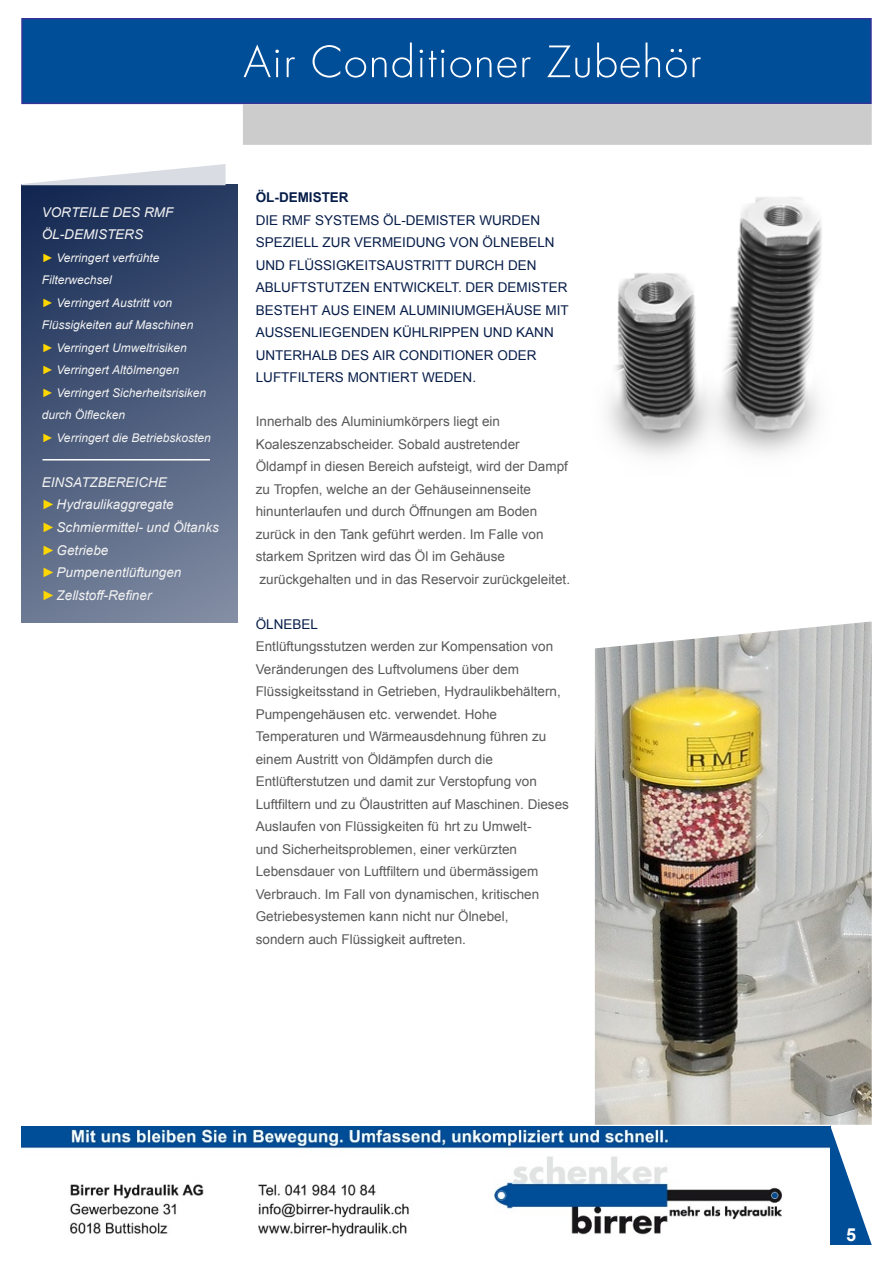
<style>
.page{position:relative;width:893px;height:1263px;background:#fff}
.page>*{position:absolute;margin:0;border:0;box-sizing:border-box;transform-origin:0 0}
.t1{font:700 18px "Arial";color:#fff}
.t2{font:13.5px/22.5px "Arial";color:#595959}
.t3{font:13.5px/22.5px "Arial";color:#071d49}
.t4{font:italic 13.5px/22.5px "Arial";color:#f2f2f2}
.t5{font:700 13.5px "Arial";color:#071d49}
.t6{font:italic 12px/22.5px "Arial";color:#f2f2f2}
.s1{font-style:normal;color:#ffd700}
</style>
<div class="page">
<img style="left:595px;top:621px;width:277px;height:504px">
<div style="left:21px;top:185px;width:217px;height:437px;background:linear-gradient(to bottom,#1b2f58,#79859c)"></div>
<svg style="left:21px;top:164px;width:205px;height:21px"></svg>
<img style="left:608px;top:197px;width:214px;height:260px">
<hr style="left:42px;top:459px;width:168px;height:1px;background:#fff">
<div style="left:21px;top:18px;width:851px;height:86px;background:#004d98;border:2px solid #339"></div>
<div style="left:243px;top:104px;width:629px;height:41px;background:#ccc"></div>
<svg style="left:244px;top:44px;width:35px;height:33px"></svg>
<svg style="left:287px;top:57px;width:8px;height:20px"></svg>
<svg style="left:313px;top:45px;width:53px;height:33px"></svg>
<svg style="left:372px;top:43px;width:40px;height:35px"></svg>
<svg style="left:420px;top:50px;width:3px;height:27px"></svg>
<svg style="left:429px;top:50px;width:15px;height:27px"></svg>
<svg style="left:450px;top:57px;width:21px;height:21px"></svg>
<svg style="left:477px;top:57px;width:54px;height:21px"></svg>
<svg style="left:547px;top:45px;width:43px;height:33px"></svg>
<svg style="left:597px;top:43px;width:43px;height:35px"></svg>
<svg style="left:646px;top:43px;width:14px;height:34px"></svg>
<svg style="left:666px;top:49px;width:21px;height:29px"></svg>
<svg style="left:693px;top:57px;width:8px;height:20px"></svg>
<img style="left:21px;top:1126px;width:809px;height:111px">
<svg style="left:830px;top:1125px;width:42px;height:120px"></svg>
<p class="t4" style="left:42px;top:202px;width:133px">VORTEILE DES RMF<br>ÖL-DEMISTERS</p>
<p class="t6" style="left:42px;top:248px;width:171px"><span class="s1">►</span> Verringert verfrühte<br>Filterwechsel<br><span class="s1">►</span> Verringert Austritt von<br>Flüssigkeiten auf Maschinen<br><span class="s1">►</span> Verringert Umweltrisiken<br><span class="s1">►</span> Verringert Altölmengen<br><span class="s1">►</span> Verringert Sicherheitsrisiken durch Ölflecken<br><span class="s1">►</span> Verringert die Betriebskosten</p>
<p class="t4" style="left:42px;top:472px;width:179px">EINSATZBEREICHE <span class="s1">►</span>Hydraulikaggregate <span class="s1">►</span>Schmiermittel- und Öltanks <span class="s1">►</span>Getriebe <span class="s1">►</span>Pumpenentlüftungen <span class="s1">►</span>Zellstoff-Refiner</p>
<p class="t5" style="left:256px;top:192px;width:94px">ÖL-DEMISTER</p>
<p class="t3" style="left:256px;top:210px;width:315px">DIE RMF SYSTEMS ÖL-DEMISTER WURDEN SPEZIELL ZUR VERMEIDUNG VON ÖLNEBELN UND FLÜSSIGKEITSAUSTRITT DURCH DEN ABLUFTSTUTZEN ENTWICKELT. DER DEMISTER BESTEHT AUS EINEM ALUMINIUMGEHÄUSE MIT AUSSENLIEGENDEN KÜHLRIPPEN UND KANN UNTERHALB DES AIR CONDITIONER ODER LUFTFILTERS MONTIERT WEDEN.</p>
<p class="t2" style="left:256px;top:411px;width:316px">Innerhalb des Aluminiumkörpers liegt ein Koaleszenzabscheider. Sobald austretender Öldampf in diesen Bereich aufsteigt, wird der Dampf zu Tropfen, welche an der Gehäuseinnenseite hinunterlaufen und durch Öffnungen am Boden zurück in den Tank geführt werden. Im Falle von starkem Spritzen wird das Öl im Gehäuse zurückgehalten und in das Reservoir zurückgeleitet.</p>
<p class="t3" style="left:256px;top:614px;width:64px">ÖLNEBEL</p>
<p class="t2" style="left:256px;top:636px;width:315px">Entlüftungsstutzen werden zur Kompensation von Veränderungen des Luftvolumens über dem Flüssigkeitsstand in Getrieben, Hydraulikbehältern, Pumpengehäusen etc. verwendet. Hohe Temperaturen und Wärmeausdehnung führen zu einem Austritt von Öldämpfen durch die Entlüfterstutzen und damit zur Verstopfung von Luftfiltern und zu Ölaustritten auf Maschinen. Dieses Auslaufen von Flüssigkeiten fü hrt zu Umwelt-<br>und Sicherheitsproblemen, einer verkürzten Lebensdauer von Luftfiltern und übermässigem Verbrauch. Im Fall von dynamischen, kritischen Getriebesystemen kann nicht nur Ölnebel,<br>sondern auch Flüssigkeit auftreten.</p>
<h1 class="t1" style="left:846px;top:1227px;width:12px">5</h1>
</div>
